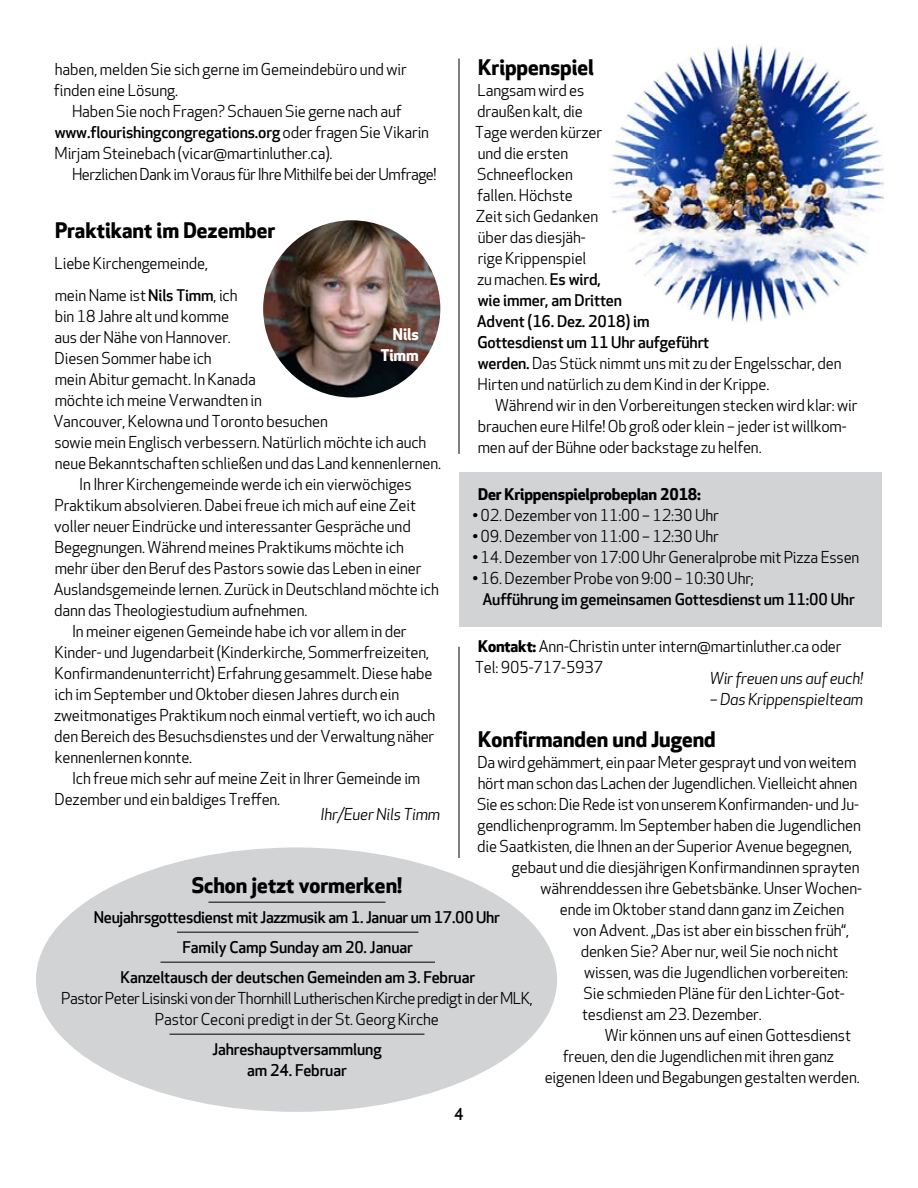
<style>
.page{position:relative;width:918px;height:1188px;background:#fff}
.page>*{position:absolute;margin:0;border:0;box-sizing:border-box;transform-origin:0 0}
.t1{font:700 21px "Apex New";color:#000}
.t2{font:15.75px/21px "Apex New";letter-spacing:-.01em;color:#000}
.t3{font:500 15.75px/30px "Apex New";letter-spacing:-.01em;color:#000;text-align:center}
.t4{font:15.75px/21px "Apex New";letter-spacing:-.03em;color:#000;text-align:center}
.t5{font:italic 15.75px "Apex New";letter-spacing:-.01em;color:#000}
.t6{font:700 15.75px "Apex New";letter-spacing:-.01em;color:#000}
.t7{font:700 15.75px/21px "Apex New";letter-spacing:-.01em;color:#fff;text-align:right}
.s1{font-weight:500}
.s2{font-weight:700}
</style>
<div class="page">
<div style="left:459px;top:472px;width:423px;height:155px;background:#d1d3d4"></div>
<hr style="left:459px;top:59px;width:1px;height:395px;background:#000">
<hr style="left:459px;top:647px;width:1px;height:211px;background:#000">
<div style="left:36px;top:848px;width:521px;height:264px;background:#d1d3d4;border-radius:50%"></div>
<hr style="left:208px;top:902px;width:177px;height:1px;background:#000">
<hr style="left:177px;top:932px;width:241px;height:1px;background:#000">
<hr style="left:160px;top:962px;width:275px;height:1px;background:#000">
<hr style="left:169px;top:1034px;width:255px;height:1px;background:#000">
<img style="left:610px;top:44px;width:274px;height:279px">
<img style="left:263px;top:220px;width:177px;height:178px;border-radius:89px">
<h1 class="t1" style="left:478px;top:55px;width:118px">Krippenspiel</h1>
<p class="t2" style="left:475px;top:80px;width:368px">Langsam wird es<br>draußen kalt, die<br>Tage werden kürzer<br>und die ersten<br>Schneeflocken<br>fallen. Höchste<br>Zeit sich Gedanken<br>über das diesjäh-<br>rige Krippenspiel<br>zu machen. <span class="s1">Es wird,<br>wie immer, am Dritten<br>Advent (16. Dez. 2018) im<br>Gottesdienst um 11 Uhr aufgeführt<br>werden.</span> Das Stück nimmt uns mit zu der Engelsschar, den<br>Hirten und natürlich zu dem Kind in der Krippe.</p>
<p class="t2" style="left:478px;top:395px;width:381px;text-indent:17px">Während wir in den Vorbereitungen stecken wird klar: wir brauchen eure Hilfe! Ob groß oder klein – jeder ist willkom&shy;men auf der Bühne oder backstage zu helfen.</p>
<p class="t6" style="left:478px;top:485px;width:224px">Der Krippenspielprobeplan 2018:</p>
<p class="t2" style="left:472px;top:506px;width:248px">• 02. Dezember von 11:00 – 12:30 Uhr</p>
<p class="t2" style="left:472px;top:527px;width:248px">• 09. Dezember von 11:00 – 12:30 Uhr</p>
<p class="t2" style="left:472px;top:548px;width:389px">• 14. Dezember von 17:00 Uhr Generalprobe mit Pizza Essen</p>
<p class="t2" style="left:472px;top:569px;width:283px">• 16. Dezember Probe von 9:00 – 10:30 Uhr;</p>
<p class="t3" style="left:482px;top:585px;width:374px">Aufführung im gemeinsamen Gottesdienst um 11:00 Uhr</p>
<p class="t2" style="left:475px;top:637px;width:368px"><span class="s2">Kontakt:</span> Ann-Christin unter intern@martinluther.ca oder<br>Tel: 905-717-5937</p>
<p class="t5" style="left:710px;top:669px;width:155px">Wir freuen uns auf euch!</p>
<p class="t5" style="left:710px;top:690px;width:155px">– Das Krippenspielteam</p>
<h1 class="t1" style="left:478px;top:727px;width:239px">Konfirmanden und Jugend</h1>
<p class="t2" style="left:478px;top:752px;width:380px">Da wird gehämmert, ein paar Meter gesprayt und von weitem</p>
<p class="t2" style="left:478px;top:773px;width:381px">hört man schon das Lachen der Jugendlichen. Vielleicht ahnen</p>
<p class="t2" style="left:477px;top:794px;width:383px">Sie es schon: Die Rede ist von unserem Konfirmanden- und Ju-</p>
<p class="t2" style="left:477px;top:815px;width:385px">gendlichenprogramm. Im September haben die Jugendlichen</p>
<p class="t2" style="left:477px;top:836px;width:376px">die Saatkisten, die Ihnen an der Superior Avenue begegnen,</p>
<p class="t2" style="left:512px;top:857px;width:349px">gebaut und die diesjährigen Konfirmandinnen sprayten</p>
<p class="t2" style="left:541px;top:878px;width:323px">währenddessen ihre Gebetsbänke. Unser Wochen-</p>
<p class="t2" style="left:560px;top:899px;width:286px">ende im Oktober stand dann ganz im Zeichen</p>
<p class="t2" style="left:573px;top:920px;width:277px">von Advent. „Das ist aber ein bisschen früh“,</p>
<p class="t2" style="left:581px;top:941px;width:259px">denken Sie? Aber nur, weil Sie noch nicht</p>
<p class="t2" style="left:584px;top:962px;width:266px">wissen, was die Jugendlichen vorbereiten:</p>
<p class="t2" style="left:584px;top:983px;width:263px">Sie schmieden Pläne für den Lichter-Got-</p>
<p class="t2" style="left:582px;top:1004px;width:181px">tesdienst am 23. Dezember.</p>
<p class="t2" style="left:605px;top:1025px;width:248px">Wir können uns auf einen Gottesdienst</p>
<p class="t2" style="left:563px;top:1046px;width:273px">freuen, den die Jugendlichen mit ihren ganz</p>
<p class="t2" style="left:545px;top:1067px;width:316px">eigenen Ideen und Begabungen gestalten werden.</p>
<p class="t2" style="left:54px;top:59px;width:355px">haben, melden Sie sich gerne im Gemeindebüro und wir finden eine Lösung.</p>
<p class="t2" style="left:55px;top:101px;width:376px;text-indent:17px">Haben Sie noch Fragen? Schauen Sie gerne nach auf <span class="s1">www.flourishingcongregations.org</span> oder fragen Sie Vikarin<br>Mirjam Steinebach (vicar@martinluther.ca).</p>
<p class="t4" style="left:72px;top:164px;width:366px">Herzlichen Dank im Voraus für Ihre Mithilfe bei der Umfrage!</p>
<h1 class="t1" style="left:55px;top:218px;width:222px">Praktikant im Dezember</h1>
<p class="t2" style="left:55px;top:248px;width:184px;line-height:31.5px">Liebe Kirchengemeinde, mein Name ist <span class="s1">Nils Timm</span>, ich</p>
<p class="t2" style="left:55px;top:306px;width:176px">bin 18 Jahre alt und komme</p>
<p class="t2" style="left:54px;top:327px;width:178px">aus der Nähe von Hannover.</p>
<p class="t2" style="left:55px;top:348px;width:159px">Diesen Sommer habe ich</p>
<p class="t2" style="left:55px;top:369px;width:203px">mein Abitur gemacht. In Kanada</p>
<p class="t2" style="left:55px;top:390px;width:209px">möchte ich meine Verwandten in</p>
<p class="t2" style="left:53px;top:411px;width:276px">Vancouver, Kelowna und Toronto besuchen</p>
<p class="t2" style="left:54px;top:432px;width:374px">sowie mein Englisch verbessern. Natürlich möchte ich auch</p>
<p class="t2" style="left:55px;top:453px;width:388px">neue Bekanntschaften schließen und das Land kennenlernen.</p>
<p class="t2" style="left:79px;top:474px;width:334px">In Ihrer Kirchengemeinde werde ich ein vierwöchiges</p>
<p class="t2" style="left:55px;top:495px;width:363px">Praktikum absolvieren. Dabei freue ich mich auf eine Zeit</p>
<p class="t2" style="left:54px;top:516px;width:358px">voller neuer Eindrücke und interessanter Gespräche und</p>
<p class="t2" style="left:55px;top:537px;width:351px">Begegnungen. Während meines Praktikums möchte ich</p>
<p class="t2" style="left:55px;top:558px;width:368px">mehr über den Beruf des Pastors sowie das Leben in einer</p>
<p class="t2" style="left:54px;top:579px;width:387px">Auslandsgemeinde lernen. Zurück in Deutschland möchte ich</p>
<p class="t2" style="left:54px;top:600px;width:255px">dann das Theologiestudium aufnehmen.</p>
<p class="t2" style="left:72px;top:621px;width:336px">In meiner eigenen Gemeinde habe ich vor allem in der</p>
<p class="t2" style="left:55px;top:642px;width:376px">Kinder- und Jugendarbeit (Kinderkirche, Sommerfreizeiten,</p>
<p class="t2" style="left:55px;top:663px;width:379px">Konfirmandenunterricht) Erfahrung gesammelt. Diese habe</p>
<p class="t2" style="left:55px;top:684px;width:346px">ich im September und Oktober diesen Jahres durch ein</p>
<p class="t2" style="left:54px;top:705px;width:383px">zweitmonatiges Praktikum noch einmal vertieft, wo ich auch</p>
<p class="t2" style="left:54px;top:726px;width:382px">den Bereich des Besuchsdienstes und der Verwaltung näher</p>
<p class="t2" style="left:55px;top:747px;width:139px">kennenlernen konnte.</p>
<p class="t2" style="left:72px;top:768px;width:350px">Ich freue mich sehr auf meine Zeit in Ihrer Gemeinde im</p>
<p class="t2" style="left:55px;top:789px;width:227px">Dezember und ein baldiges Treffen.</p>
<p class="t5" style="left:321px;top:806px;width:121px">Ihr/Euer Nils Timm</p>
<p class="t7" style="left:381px;top:324px;width:39px">Nils<br>Timm</p>
<h1 class="t1" style="left:192px;top:873px;width:212px">Schon jetzt vormerken!</h1>
<p class="t3" style="left:94px;top:903px;width:408px">Neujahrsgottesdienst mit Jazzmusik am 1. Januar um 17.00 Uhr<br>Family Camp Sunday am 20. Januar<br>Kanzeltausch der deutschen Gemeinden am 3. Februar</p>
<p class="t4" style="left:61px;top:988px;width:473px">Pastor Peter Lisinski von der Thornhill Lutherischen Kirche predigt in der MLK,<br>Pastor Ceconi predigt in der St. Georg Kirche</p>
<p class="t3" style="left:212px;top:1039px;width:171px;line-height:21px">Jahreshauptversammlung am 24. Februar</p>
<p class="t3" style="left:454px;top:1100px;width:11px">4</p>
</div>
